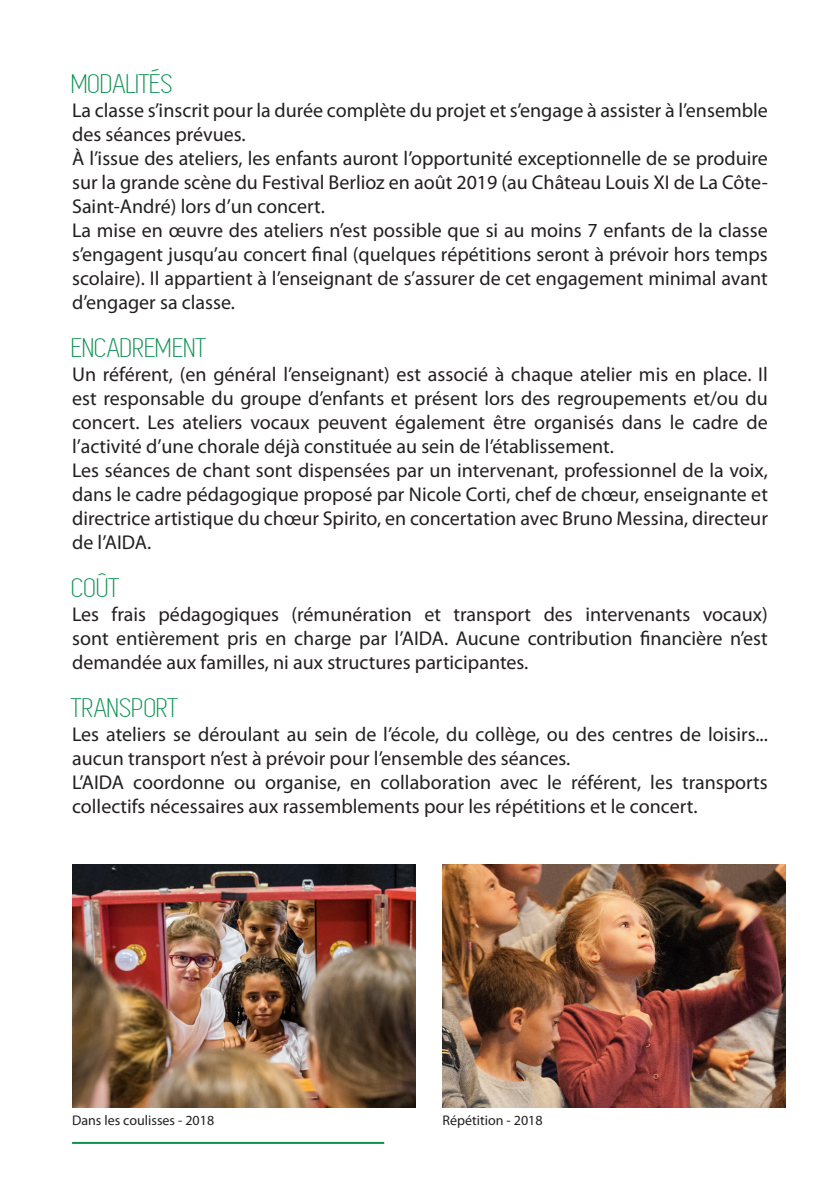
<style>
.page{position:relative;width:840px;height:1191px;background:#fff}
.page>*{position:absolute;margin:0;border:0;box-sizing:border-box;transform-origin:0 0}
.Bio{font:28px "Simplifica";color:#0c914f;scale:1.25 1}
.Bio-2{font:20px/24px "Myriad Pro";color:#231f20;text-align:justify}
.t1{font:14px "Myriad Pro";color:#231f20}
</style>
<div class="page">
<hr style="left:72px;top:1141px;width:312px;height:2px;background:#0d9250">
<img style="left:442px;top:865px;width:343px;height:242px">
<img style="left:72px;top:864px;width:343px;height:243px">
<p class="Bio" style="left:72px;top:69px;width:83px">MODALITÉS</p>
<p class="Bio-2" style="left:72px;top:98px;width:697px">La classe s’inscrit pour la durée complète du projet et s’engage à assister à l’ensemble des séances prévues.</p>
<p class="Bio-2" style="left:72px;top:146px;width:697px">À l’issue des ateliers, les enfants auront l’opportunité exceptionnelle de se produire sur la grande scène du Festival Berlioz en août 2019 (au Château Louis XI de La Côte-Saint-André) lors d’un concert.</p>
<p class="Bio-2" style="left:72px;top:218px;width:696px">La mise en œuvre des ateliers n’est possible que si au moins 7 enfants de la classe s’engagent jusqu’au concert final (quelques répétitions seront à prévoir hors temps scolaire). Il appartient à l’enseignant de s’assurer de cet engagement minimal avant d’engager sa classe.</p>
<p class="Bio" style="left:72px;top:333px;width:110px">ENCADREMENT</p>
<p class="Bio-2" style="left:72px;top:362px;width:697px">Un référent, (en général l’enseignant) est associé à chaque atelier mis en place. Il est responsable du groupe d’enfants et présent lors des regroupements et/ou du concert. Les ateliers vocaux peuvent également être organisés dans le cadre de l’activité d’une chorale déjà constituée au sein de l’établissement.</p>
<p class="Bio-2" style="left:72px;top:458px;width:697px">Les séances de chant sont dispensées par un intervenant, professionnel de la voix, dans le cadre pédagogique proposé par Nicole Corti, chef de chœur, enseignante et directrice artistique du chœur Spirito, en concertation avec Bruno Messina, directeur de l’AIDA.</p>
<p class="Bio" style="left:72px;top:573px;width:40px">COÛT</p>
<p class="Bio-2" style="left:72px;top:602px;width:697px">Les frais pédagogiques (rémunération et transport des intervenants vocaux) sont entièrement pris en charge par l’AIDA. Aucune contribution financière n’est demandée aux familles, ni aux structures participantes.</p>
<p class="Bio" style="left:72px;top:693px;width:87px">TRANSPORT</p>
<p class="Bio-2" style="left:72px;top:722px;width:697px">Les ateliers se déroulant au sein de l’école, du collège, ou des centres de loisirs... aucun transport n’est à prévoir pour l’ensemble des séances.</p>
<p class="Bio-2" style="left:72px;top:770px;width:696px">L’AIDA coordonne ou organise, en collaboration avec le référent, les transports collectifs nécessaires aux rassemblements pour les répétitions et le concert.</p>
<p class="t1" style="left:72px;top:1111px;width:143px">Dans les coulisses - 2018</p>
<p class="t1" style="left:442px;top:1111px;width:101px">Répétition - 2018</p>
</div>
